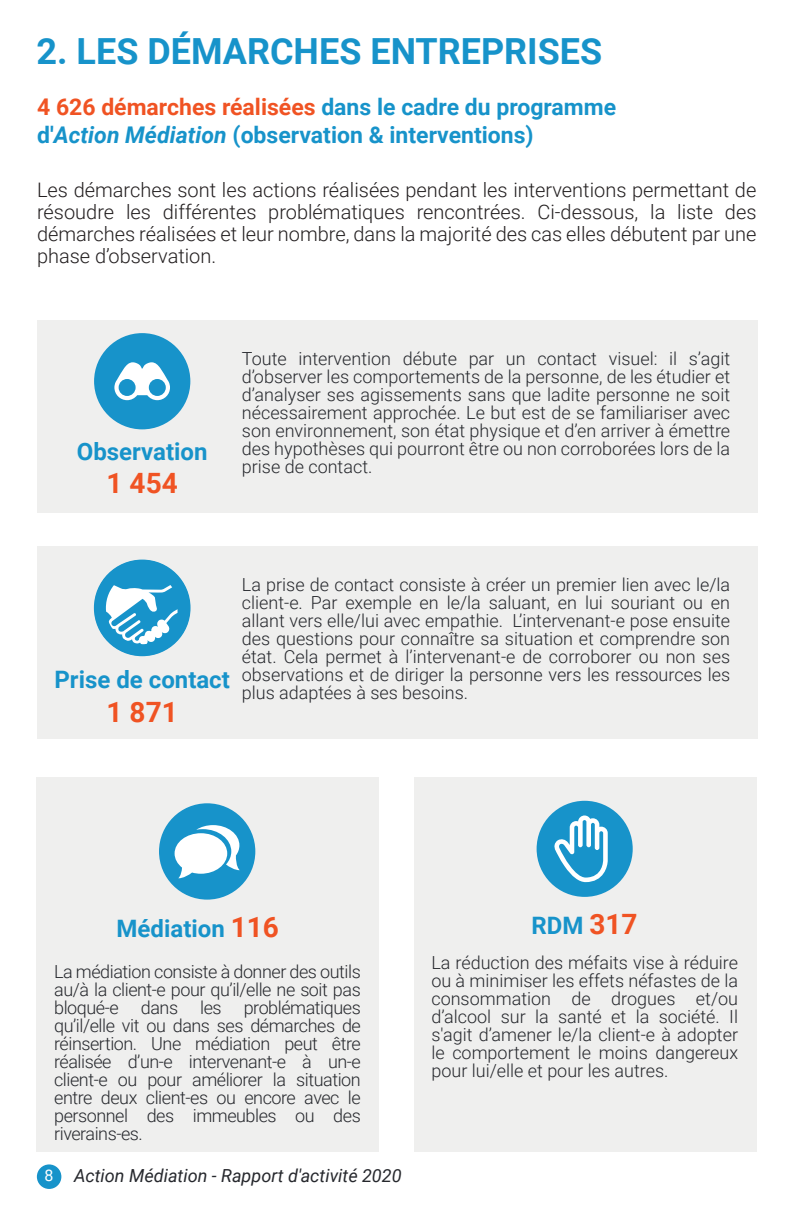
<style>
.page{position:relative;width:792px;height:1224px;background:#fff}
.page>*{position:absolute;margin:0;border:0;box-sizing:border-box;transform-origin:0 0}
.t1{font:700 36px "Roboto";color:#1793ca}
.t2{font:700 28px "Roboto";color:#f05323}
.t3{font:700 24px "Roboto";color:#1793ca}
.t4{font:700 23px/28px "Roboto";color:#1793ca}
.t5{font:300 20px/22px "Roboto";color:#231f20;text-align:justify}
.t6{font:300 18px/18px "Roboto";color:#26282d;text-align:justify}
.t7{font:italic 18px "Roboto";color:#26282d}
.s1{color:#f05323}
.s2{font-style:italic}
.s3{font-size:28px;color:#f05323}
.s4{font-style:normal;font-size:16px;color:#fff}
</style>
<div class="page">
<div style="left:37px;top:320px;width:721px;height:193px;background:#efefee"></div>
<div style="left:94px;top:333px;width:96px;height:96px;background:#1793ca;border-radius:50%"></div>
<svg style="left:114px;top:362px;width:56px;height:38px"></svg>
<div style="left:37px;top:546px;width:721px;height:193px;background:#efefee"></div>
<div style="left:94px;top:560px;width:96px;height:96px;background:#1793ca;border-radius:50%"></div>
<svg style="left:104px;top:585px;width:74px;height:61px"></svg>
<div style="left:94px;top:560px;width:97px;height:96px;border:12px solid #1793ca;border-radius:50%"></div>
<div style="left:36px;top:777px;width:343px;height:375px;background:#efefee"></div>
<div style="left:414px;top:777px;width:343px;height:375px;background:#efefee"></div>
<div style="left:159px;top:803px;width:96px;height:97px;background:#1793ca;border-radius:50%"></div>
<svg style="left:175px;top:825px;width:65px;height:53px"></svg>
<div style="left:537px;top:801px;width:96px;height:96px;background:#1793ca;border-radius:50%"></div>
<svg style="left:554px;top:816px;width:54px;height:66px"></svg>
<div style="left:37px;top:1164px;width:24px;height:25px;background:#1793ca;border-radius:50%"></div>
<h1 class="t1" style="left:36px;top:26px;width:567px">2. LES DÉMARCHES ENTREPRISES</h1>
<p class="t4" style="left:37px;top:92px;width:581px"><span class="s1">4 626 démarches réalisées</span> dans le cadre du programme d'<span class="s2">Action Médiation</span> (observation &amp; interventions)</p>
<p class="t5" style="left:37px;top:178px;width:721px">Les démarches sont les actions réalisées pendant les interventions permettant de résoudre les différentes problématiques rencontrées. Ci-dessous, la liste des démarches réalisées et leur nombre, dans la majorité des cas elles débutent par une phase d’observation.</p>
<h3 class="t3" style="left:77px;top:435px;width:132px">Observation</h3>
<h2 class="t2" style="left:107px;top:464px;width:73px">1 454</h2>
<p class="t6" style="left:242px;top:349px;width:490px">Toute intervention débute par un contact visuel: il s’agit d’observer les comportements de la personne, de les étudier et d’analyser ses agissements sans que ladite personne ne soit nécessairement approchée. Le but est de se familiariser avec son environnement, son état physique et d’en arriver à émettre des hypothèses qui pourront être ou non corroborées lors de la prise de contact.</p>
<h3 class="t3" style="left:54px;top:663px;width:177px">Prise de contact</h3>
<h2 class="t2" style="left:107px;top:692px;width:73px">1 871</h2>
<p class="t6" style="left:242px;top:575px;width:490px">La prise de contact consiste à créer un premier lien avec le/la client-e. Par exemple en le/la saluant, en lui souriant ou en allant vers elle/lui avec empathie. L’intervenant-e pose ensuite des questions pour connaître sa situation et comprendre son état. Cela permet à l’intervenant-e de corroborer ou non ses observations et de diriger la personne vers les ressources les plus adaptées à ses besoins.</p>
<h3 class="t3" style="left:117px;top:911px;width:164px">Médiation <span class="s3">116</span></h3>
<h3 class="t3" style="left:532px;top:909px;width:108px">RDM <span class="s3">317</span></h3>
<p class="t6" style="left:54px;top:962px;width:308px">La médiation consiste à donner des outils au/à la client-e pour qu’il/elle ne soit pas bloqué-e dans les problématiques qu’il/elle vit ou dans ses démarches de réinsertion. Une médiation peut être réalisée d’un-e intervenant-e à un-e client-e ou pour améliorer la situation entre deux client-es ou encore avec le personnel des immeubles ou des riverains-es.</p>
<p class="t6" style="left:431px;top:953px;width:308px">La réduction des méfaits vise à réduire ou à minimiser les effets néfastes de la consommation de drogues et/ou d’alcool sur la santé et la société. Il s'agit d’amener le/la client-e à adopter le comportement le moins dangereux pour lui/elle et pour les autres.</p>
<p class="t7" style="left:45px;top:1163px;width:359px"><span class="s4">8</span> Action Médiation - Rapport d'activité 2020</p>
</div>
